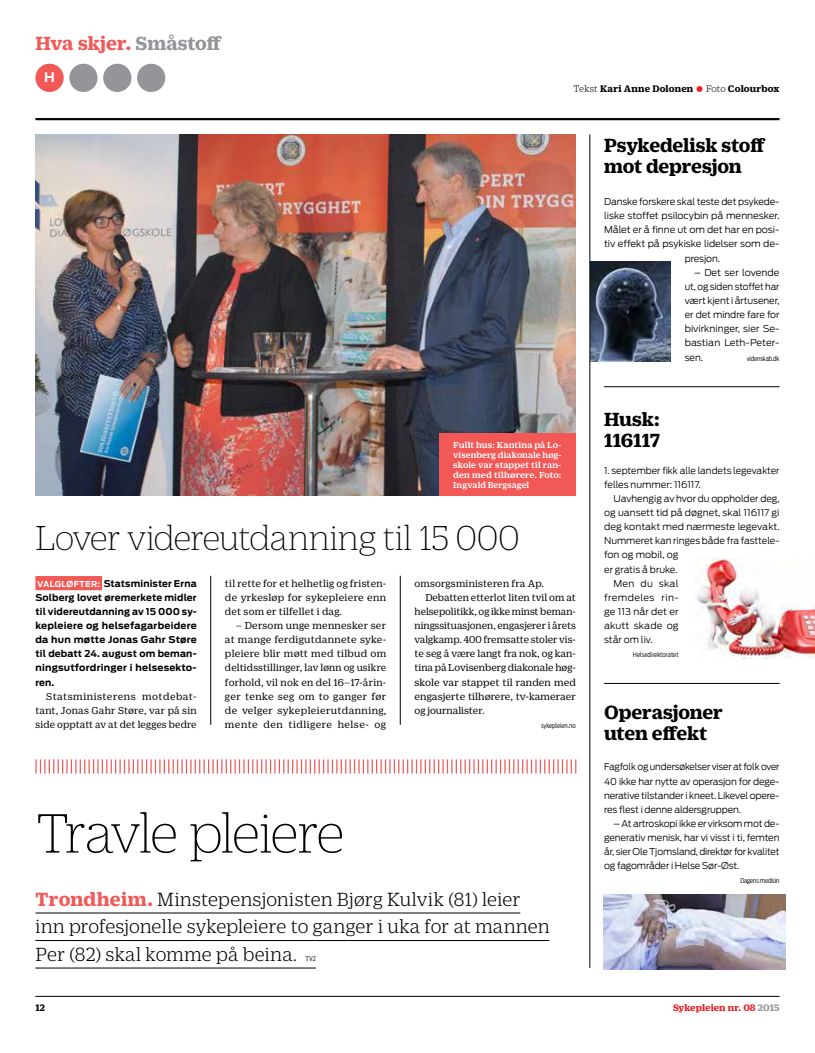
<style>
.page{position:relative;width:815px;height:1053px;background:#fff}
.page>*{position:absolute;margin:0;border:0;box-sizing:border-box;transform-origin:0 0}
.t1{font:100 60px "Duplicate Ionic";letter-spacing:-.04em;color:#000}
.t2{font:100 37.5px "Duplicate Ionic";letter-spacing:-.015em;color:#000}
.t3{font:300 20.62px/27.5px "Duplicate Ionic";letter-spacing:.005em;color:#000}
.t4{font:700 20.62px/21.2px "Duplicate Ionic";letter-spacing:-.01em;color:#000}
.t5{font:700 20.62px "Duplicate Ionic";color:#f15856}
.t6{font:700 13.12px "Antenna";color:#fff}
.t7{font:10.88px/14.1px "Duplicate Ionic";color:#000;text-align:justify}
.t8{font:10.88px "Duplicate Ionic";letter-spacing:.02em;color:#000}
.t9{font:700 10.25px "Duplicate Ionic";letter-spacing:.015em;color:#000}
.t10{font:700 10.25px "Duplicate Ionic";letter-spacing:.005em;color:#ed1d24}
.t11{font:300 9.38px/14.1px "Antenna";letter-spacing:-.01em;color:#000;text-align:justify}
.t12{font:700 9.38px/14.1px "Antenna";letter-spacing:.02em;color:#000;text-align:justify}
.t13{font:500 9.38px/10px "Duplicate Ionic";letter-spacing:.005em;color:#fff;text-align:justify}
.t14{font:300 9.38px "Antenna";letter-spacing:.035em;color:#000}
.t15{font:300 9.38px "Antenna";letter-spacing:.015em;color:#000}
.t16{font:300 9.38px "Antenna";letter-spacing:.03em;color:#000}
.t17{font:300 6.62px "Antenna Cond";letter-spacing:-.01em;color:#000}
.t18{font:300 6.62px "Antenna Cond";letter-spacing:.01em;color:#000}
.s1{color:#939598}
.s2{font-weight:300}
.s3{font-weight:100;font-size:31.25px;color:#ed1d24}
.s4{font-size:8.12px;color:#fff}
.s5{font-weight:700;color:#f15856}
</style>
<div class="page">
<hr style="left:35px;top:996px;width:745px;height:1px;background:#000">
<hr style="left:35px;top:118px;width:745px;height:2px;background:#000">
<img style="left:591px;top:261px;width:80px;height:100px">
<img style="left:695px;top:558px;width:120px;height:100px">
<img style="left:603px;top:894px;width:183px;height:75px">
<hr style="left:35px;top:912px;width:485px;height:1px;background:#000">
<hr style="left:35px;top:940px;width:514px;height:1px;background:#000">
<hr style="left:35px;top:967px;width:281px;height:1px;background:#000">
<svg style="left:35px;top:759px;width:541px;height:14px"></svg>
<hr style="left:590px;top:134px;width:1px;height:833px;background:#000">
<div style="left:69px;top:64px;width:29px;height:28px;background:#939598;border-radius:50%"></div>
<div style="left:35px;top:64px;width:29px;height:28px;background:#f15856;border-radius:50%"></div>
<div style="left:103px;top:64px;width:28px;height:28px;background:#939598;border-radius:50%"></div>
<div style="left:137px;top:64px;width:28px;height:28px;background:#939598;border-radius:50%"></div>
<hr style="left:604px;top:386px;width:176px;height:1px;background:#000">
<hr style="left:604px;top:683px;width:176px;height:1px;background:#000">
<img style="left:35px;top:134px;width:541px;height:361px">
<div style="left:35px;top:576px;width:67px;height:14px;background:#f15856"></div>
<div style="left:439px;top:433px;width:137px;height:62px;background:#f15856"></div>
<hr style="left:210px;top:575px;width:1px;height:149px;background:#000">
<hr style="left:400px;top:575px;width:1px;height:149px;background:#000">
<h3 class="t5" style="left:35px;top:28px;width:188px">Hva skjer. <span class="s1">Småstoff</span></h3>
<h3 class="t6" style="left:44px;top:70px;width:12px">H</h3>
<p class="t9" style="left:573px;top:81px;width:208px"><span class="s2">Tekst</span> Kari Anne Dolonen <span class="s3">•</span> <span class="s2">Foto</span> Colourbox</p>
<h3 class="t4" style="left:604px;top:133px;width:163px">Psykedelisk stoff mot depresjon</h3>
<p class="t11" style="left:604px;top:194px;width:177px">Danske forskere skal teste det psykede-</p>
<p class="t11" style="left:604px;top:209px;width:177px">liske stoffet psilocybin på mennesker.</p>
<p class="t11" style="left:604px;top:223px;width:177px">Målet er å finne ut om det har en posi-</p>
<p class="t11" style="left:604px;top:237px;width:177px">tiv effekt på psykiske lidelser som de-</p>
<p class="t11" style="left:685px;top:251px;width:37px">presjon.</p>
<p class="t11" style="left:685px;top:265px;width:96px;text-indent:9px">– Det ser lovende ut, og siden stoffet har vært kjent i årtusener, er det mindre fare for bivirkninger, sier Se&shy;bastian Leth-Peter&shy;sen.</p>
<p class="t17" style="left:747px;top:354px;width:34px">videnskab.dk</p>
<p class="t13" style="left:453px;top:439px;width:110px">Fullt hus: Kantina på Lo&shy;visenberg diakonale høg&shy;skole var stappet til ran&shy;den med tilhørere. Foto:<br>Ingvald Bergsagel</p>
<h2 class="t2" style="left:35px;top:514px;width:486px">Lover videreutdanning til 15 000</h2>
<p class="t12" style="left:35px;top:576px;width:163px"><span class="s4">VALGLØFTER:</span> Statsminister Erna Solberg lovet øremerkete midler til videreutdanning av 15 000 sy&shy;kepleiere og helsefagarbeidere da hun møtte Jonas Gahr Støre til debatt 24. august om beman&shy;ningsutfordringer i helsesekto&shy;ren.</p>
<p class="t7" style="left:35px;top:688px;width:163px;text-indent:11px">Statsministerens motdebat&shy;tant, Jonas Gahr Støre, var på sin side opptatt av at det legges bedre</p>
<p class="t7" style="left:225px;top:575px;width:163px">til rette for et helhetlig og fristen&shy;de yrkesløp for sykepleiere enn det som er tilfellet i dag.</p>
<p class="t7" style="left:225px;top:617px;width:163px;text-indent:11px">– Dersom unge mennesker ser at mange ferdigutdannete syke&shy;pleiere blir møtt med tilbud om deltidsstillinger, lav lønn og usikre forhold, vil nok en del 16–17-årin&shy;ger tenke seg om to ganger før de velger sykepleierutdanning, mente den tidligere helse- og</p>
<p class="t8" style="left:415px;top:575px;width:131px">omsorgsministeren fra Ap.</p>
<p class="t7" style="left:425px;top:589px;width:152px">Debatten etterlot liten tvil om at</p>
<p class="t7" style="left:415px;top:603px;width:163px">helsepolitikk, og ikke minst beman-</p>
<p class="t7" style="left:415px;top:617px;width:163px">ningssituasjonen, engasjerer i årets</p>
<p class="t7" style="left:415px;top:631px;width:163px">valgkamp. 400 fremsatte stoler vis-</p>
<p class="t7" style="left:415px;top:645px;width:163px">te seg å være langt fra nok, og kan-</p>
<p class="t7" style="left:415px;top:660px;width:163px">tina på Lovisenberg diakonale høg-</p>
<p class="t7" style="left:415px;top:674px;width:163px">skole var stappet til randen med</p>
<p class="t7" style="left:415px;top:688px;width:163px">engasjerte tilhørere, tv-kameraer</p>
<p class="t7" style="left:415px;top:702px;width:72px">og journalister.</p>
<p class="t17" style="left:541px;top:721px;width:36px">sykepleien.no</p>
<h1 class="t1" style="left:35px;top:795px;width:311px">Travle pleiere</h1>
<h3 class="t3" style="left:35px;top:883px;width:516px"><span class="s5">Trondheim.</span> Minstepensjonisten Bjørg Kulvik (81) leier inn profesjonelle sykepleiere to ganger i uka for at mannen<br>Per (82) skal komme på beina.</h3>
<p class="t17" style="left:305px;top:954px;width:12px">TV2</p>
<h3 class="t4" style="left:604px;top:406px;width:57px">Husk:<br>116117</h3>
<p class="t11" style="left:604px;top:463px;width:177px">1. september fikk alle landets legevakter felles nummer: 116117.</p>
<p class="t11" style="left:613px;top:491px;width:168px">Uavhengig av hvor du oppholder deg,</p>
<p class="t11" style="left:604px;top:505px;width:177px">og uansett tid på døgnet, skal 116117 gi</p>
<p class="t11" style="left:604px;top:519px;width:177px">deg kontakt med nærmeste legevakt.</p>
<p class="t11" style="left:604px;top:533px;width:177px">Nummeret kan ringes både fra fasttele-</p>
<p class="t11" style="left:604px;top:548px;width:76px">fon og mobil, og</p>
<p class="t11" style="left:604px;top:562px;width:75px">er gratis å bruke.</p>
<p class="t16" style="left:613px;top:577px;width:67px">Men du skal</p>
<p class="t14" style="left:604px;top:591px;width:76px">fremdeles rin-</p>
<p class="t11" style="left:604px;top:604px;width:76px">ge 113 når det er</p>
<p class="t15" style="left:604px;top:620px;width:76px">akutt skade og</p>
<p class="t11" style="left:604px;top:632px;width:50px">står om liv.</p>
<p class="t18" style="left:633px;top:651px;width:47px">Helsedirektoratet</p>
<h3 class="t4" style="left:604px;top:699px;width:120px">Operasjoner uten effekt</h3>
<p class="t11" style="left:604px;top:759px;width:177px">Fagfolk og undersøkelser viser at folk over 40 ikke har nytte av operasjon for dege&shy;nerative tilstander i kneet. Likevel opere&shy;res flest i denne aldersgruppen.</p>
<p class="t11" style="left:604px;top:816px;width:177px;text-indent:9px">– At artroskopi ikke er virksom mot de&shy;generativ menisk, har vi visst i ti, femten år, sier Ole Tjomsland, direktør for kvalitet og fagområder i Helse Sør-Øst.</p>
<p class="t17" style="left:740px;top:877px;width:41px">Dagens medisin</p>
<p class="t9" style="left:35px;top:999px;width:11px">12</p>
<p class="t10" style="left:673px;top:999px;width:108px">Sykepleien nr. 08 <span class="s1">2015</span></p>
</div>
